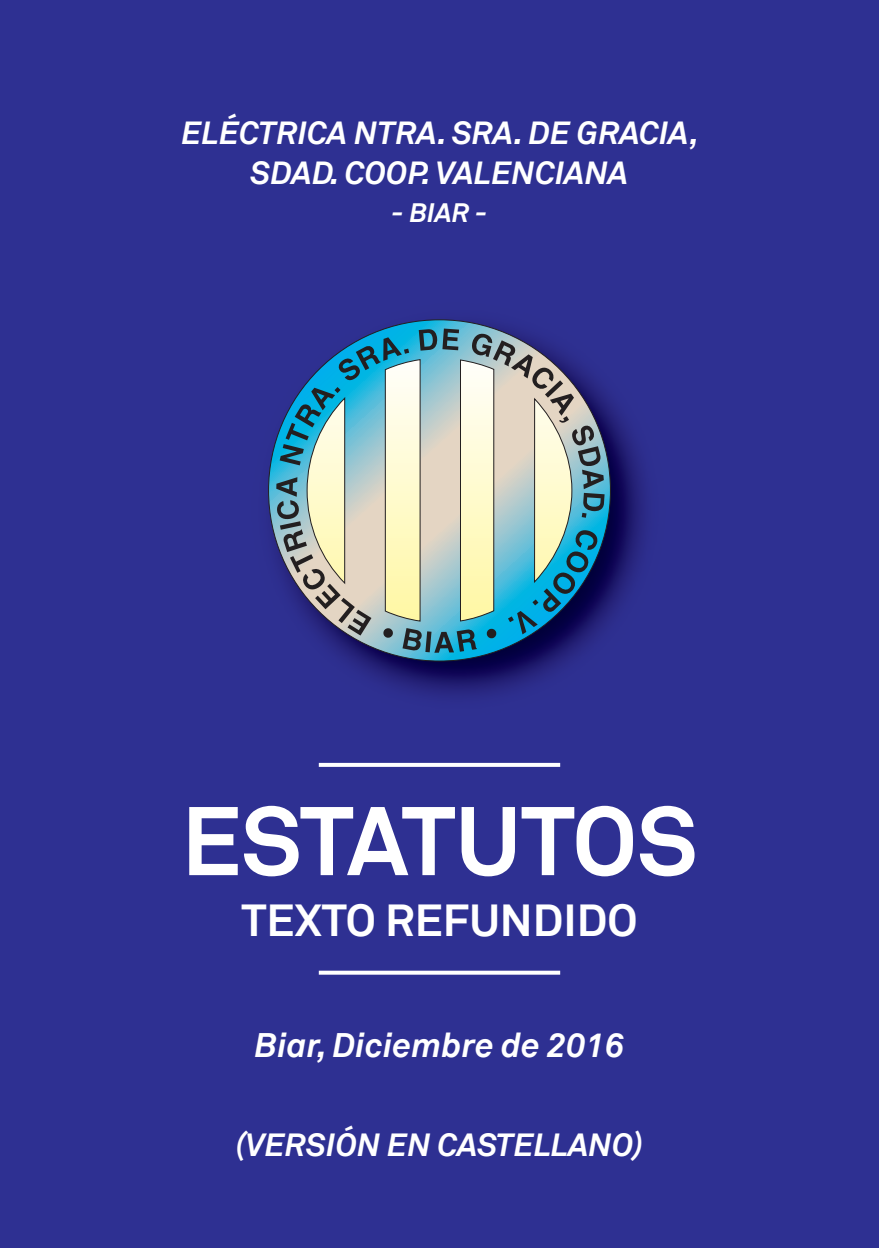
<style>
.page{position:relative;width:879px;height:1248px;background:#fff}
.page>*{position:absolute;margin:0;border:0;box-sizing:border-box;transform-origin:0 0}
.t1{font:700 96px "Akkurat";letter-spacing:-.01em;color:#fff}
.t2{font:700 44.8px "Akkurat";color:#fff}
.t3{font:italic 700 34px "Akkurat";color:#fff}
.t4{font:italic 700 32px/40px "Akkurat";color:#fff;text-align:center}
.t5{font:italic 700 26.6px "Akkurat";color:#fff}
</style>
<div class="page">
<div style="left:0;top:0;width:879px;height:1247px;background:#2e3092"></div>
<svg style="left:268px;top:319px;width:343px;height:342px"></svg>
<svg style="left:276px;top:477px;width:95px;height:158px;background:#a4a5a6"></svg>
<svg style="left:280px;top:337px;width:129px;height:128px"></svg>
<svg style="left:419px;top:328px;width:40px;height:22px"></svg>
<svg style="left:470px;top:332px;width:134px;height:185px;background:#acafb1"></svg>
<svg style="left:508px;top:528px;width:90px;height:106px;background:#2f83a5"></svg>
<svg style="left:383px;top:627px;width:10px;height:11px"></svg>
<svg style="left:402px;top:628px;width:75px;height:24px;background:#367a8d"></svg>
<svg style="left:486px;top:628px;width:11px;height:11px"></svg>
<svg style="left:319px;top:762px;width:241px;height:4px"></svg>
<svg style="left:319px;top:970px;width:241px;height:4px"></svg>
<p class="t4" style="left:181px;top:112px;width:519px">ELÉCTRICA NTRA. SRA. DE GRACIA,<br>SDAD. COOP. VALENCIANA</p>
<p class="t5" style="left:392px;top:196px;width:97px">- BIAR -</p>
<p class="t1" style="left:181px;top:780px;width:518px">ESTATUTOS</p>
<p class="t2" style="left:241px;top:891px;width:397px">TEXTO REFUNDIDO</p>
<p class="t3" style="left:255px;top:1023px;width:371px">Biar, Diciembre de 2016</p>
<p class="t4" style="left:235px;top:1124px;width:409px">(VERSIÓN EN CASTELLANO)</p>
</div>
